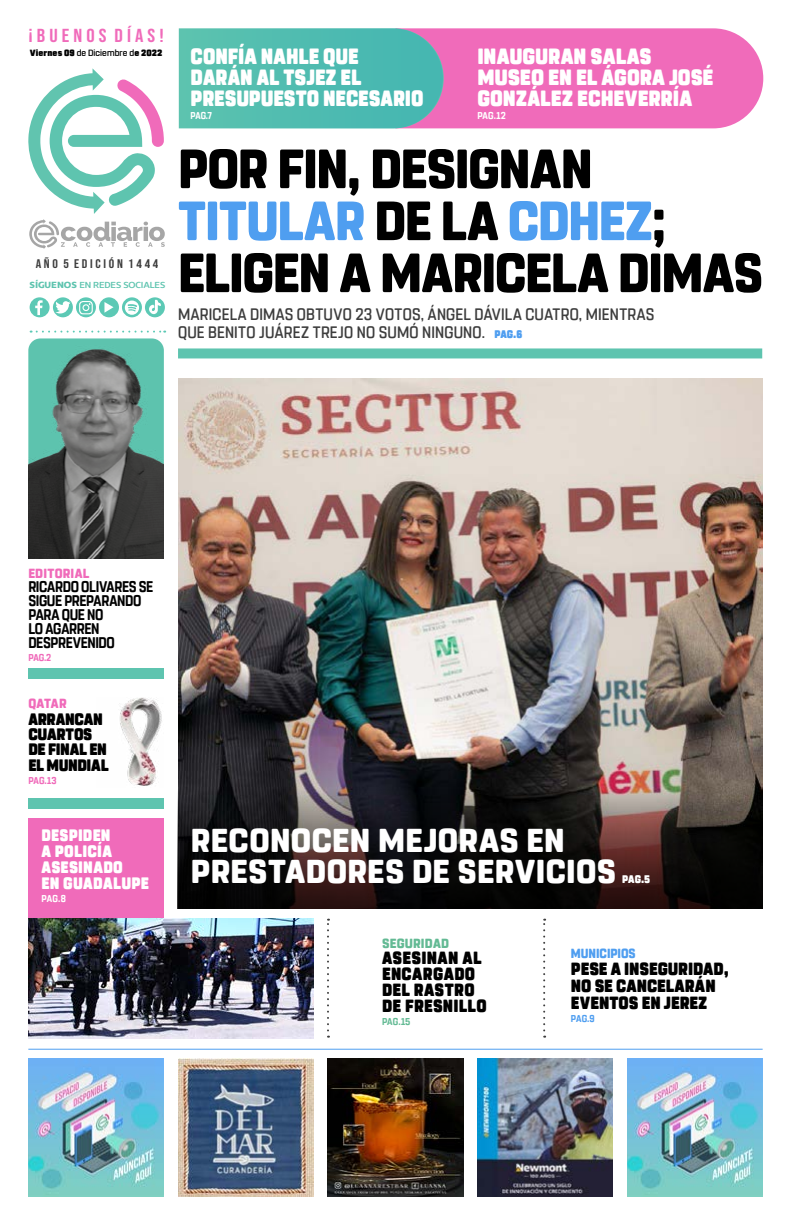
<style>
.page{position:relative;width:791px;height:1225px;background:#fff}
.page>*{position:absolute;margin:0;border:0;box-sizing:border-box;transform-origin:0 0}
.t1{font:800 55px/52px "Rohn Rounded";letter-spacing:-.02em;color:#000;scale:.92 1}
.t2{font:800 33px/30px "Rohn Rounded";letter-spacing:.01em;color:#fff}
.t3{font:900 22px/21px "Rohn Rounded";color:#fff;scale:.91 1}
.t4{font:900 22px/21px "Rohn Rounded";color:#fff;scale:.88 1}
.t5{font:18.8px "Bebas Neue";color:#f06bba;scale:1.1 1}
.t6{font:900 17.6px/16px "Rohn Rounded";letter-spacing:.01em;color:#000;scale:.91 1}
.t7{font:500 16.5px/18px "Rohn Rounded";letter-spacing:.015em;color:#3d3d3d;scale:.91 1}
.t8{font:900 16.5px/16px "Rohn Rounded";letter-spacing:.015em;color:#fff;scale:.9 1}
.t9{font:900 16.5px/15.3px "Rohn Rounded";letter-spacing:-.02em;color:#000;scale:.91 1}
.t10{font:700 15.4px/14px "Rohn Rounded";letter-spacing:-.02em;color:#000;scale:.87 1}
.t11{font:800 13.2px "Rohn Rounded";letter-spacing:.02em;color:#f06bba;scale:.95 1}
.t12{font:800 13.2px "Rohn Rounded";letter-spacing:-.005em;color:#4f9ef0;scale:.91 1}
.t13{font:800 13.2px "Rohn Rounded";letter-spacing:.015em;color:#63ba94;scale:.95 1}
.t14{font:12.5px "Bebas Neue";color:#3d3d3d;scale:1.1 1}
.t15{font:900 11px "Rohn Rounded";color:#fff;scale:.91 1}
.t16{font:700 9.9px "Rohn Rounded";letter-spacing:.01em;color:#fff;scale:.91 1}
.t17{font:700 9.9px "Rohn Rounded";letter-spacing:-.01em;color:#f06bba;scale:.91 1}
.t18{font:700 9.9px "Rohn Rounded";color:#63ba94;scale:.91 1}
.t19{font:700 9.9px "Rohn Rounded";letter-spacing:.01em;color:#fff;scale:.88 1}
.t20{font:700 9.9px "Rohn Rounded";color:#4f9ef0;scale:.91 1}
.t21{font:9.6px "Concord";letter-spacing:-.01em;color:#5ec4af}
.t22{font:900 9px "Rohn Rounded";letter-spacing:.01em;color:#000}
.s1{font-weight:500}
.s2{font-weight:700}
.s3{color:#4f9ef0}
.s4{font-weight:900;font-size:11px;color:#4f9ef0}
</style>
<div class="page">
<hr style="left:28px;top:1048px;width:735px;height:1px;background:#4f9ef0">
<svg style="left:31px;top:330px;width:134px;height:2px"></svg>
<svg style="left:543px;top:918px;width:2px;height:119px"></svg>
<svg style="left:327px;top:918px;width:2px;height:119px"></svg>
<img style="left:28px;top:338px;width:136px;height:220px">
<img style="left:28px;top:1058px;width:136px;height:138px">
<img style="left:627px;top:1058px;width:136px;height:138px">
<img style="left:477px;top:1058px;width:136px;height:138px">
<img style="left:328px;top:1058px;width:135px;height:138px">
<img style="left:178px;top:1058px;width:136px;height:138px">
<svg style="left:28px;top:68px;width:137px;height:181px"></svg>
<div style="left:30px;top:297px;width:20px;height:20px;background:#5cc9b5;border-radius:50%"></div>
<svg style="left:35px;top:300px;width:8px;height:15px"></svg>
<svg style="left:53px;top:297px;width:20px;height:20px"></svg>
<svg style="left:55px;top:301px;width:15px;height:12px"></svg>
<svg style="left:76px;top:297px;width:20px;height:20px"></svg>
<svg style="left:79px;top:301px;width:14px;height:13px"></svg>
<div style="left:99px;top:297px;width:20px;height:20px;background:#5cc9b5;border-radius:50%"></div>
<svg style="left:122px;top:297px;width:20px;height:20px"></svg>
<svg style="left:145px;top:297px;width:20px;height:20px"></svg>
<svg style="left:104px;top:302px;width:10px;height:11px"></svg>
<svg style="left:125px;top:300px;width:14px;height:15px"></svg>
<svg style="left:149px;top:300px;width:12px;height:14px"></svg>
<svg style="left:178px;top:28px;width:585px;height:100px;background:#ab91b7"></svg>
<div style="left:28px;top:798px;width:136px;height:10px;background:#5ec4af"></div>
<div style="left:28px;top:668px;width:136px;height:10px;background:#5ec4af"></div>
<div style="left:28px;top:818px;width:136px;height:220px;background:#f06bba"></div>
<img style="left:28px;top:918px;width:286px;height:120px">
<div style="left:178px;top:348px;width:584px;height:10px;background:#5ec4af"></div>
<img style="left:178px;top:378px;width:585px;height:410px">
<svg style="left:177px;top:788px;width:586px;height:120px;background:#241c1c"></svg>
<img style="left:119px;top:697px;width:43px;height:89px">
<p class="t5" style="left:28px;top:25px;width:125px">¡ B U E N O S D Í A S !</p>
<p class="t22" style="left:30px;top:47px;width:134px">Viernes 09 <span class="s1">de Diciembre d</span>e 2022</p>
<p class="t14" style="left:36px;top:256px;width:113px">A Ñ O 5 E D I C I Ó N 1 4 4 4</p>
<p class="t21" style="left:30px;top:279px;width:137px"><span class="s2">SÍGUENOS</span> EN REDES SOCIALES</p>
<h3 class="t4" style="left:191px;top:46px;width:266px">CONFÍA NAHLE QUE<br>DARÁN AL TSJEZ EL<br>PRESUPUESTO NECESARIO</h3>
<p class="t19" style="left:191px;top:110px;width:26px">PAG.7</p>
<h3 class="t3" style="left:477px;top:46px;width:261px">INAUGURAN SALAS<br>MUSEO EN EL ÁGORA JOSÉ<br>GONZÁLEZ ECHEVERRÍA</h3>
<p class="t16" style="left:477px;top:110px;width:33px">PAG.12</p>
<h1 class="t1" style="left:178px;top:143px;width:637px">POR FIN, DESIGNAN<br><span class="s3">TITULAR</span> DE LA <span class="s3">CDHEZ</span>;<br>ELIGEN A MARICELA DIMAS</h1>
<p class="t7" style="left:178px;top:306px;width:525px">MARICELA DIMAS OBTUVO 23 VOTOS, ÁNGEL DÁVILA CUATRO, MIENTRAS<br>QUE BENITO JUÁREZ TREJO NO SUMÓ NINGUNO. <span class="s4">PAG.6</span></p>
<p class="t11" style="left:28px;top:566px;width:66px">EDITORIAL</p>
<p class="t10" style="left:28px;top:580px;width:145px">RICARDO OLIVARES SE<br>SIGUE PREPARANDO<br>PARA QUE NO<br>LO AGARREN<br>DESPREVENIDO</p>
<p class="t17" style="left:28px;top:652px;width:27px">PAG.2</p>
<p class="t11" style="left:28px;top:696px;width:42px">QATAR</p>
<p class="t9" style="left:28px;top:712px;width:90px">ARRANCAN<br>CUARTOS<br>DE FINAL EN<br>EL MUNDIAL</p>
<p class="t17" style="left:28px;top:775px;width:33px">PAG.13</p>
<p class="t8" style="left:41px;top:827px;width:121px">DESPIDEN<br>A POLICÍA<br>ASESINADO<br>EN GUADALUPE</p>
<p class="t16" style="left:41px;top:892px;width:28px">PAG.8</p>
<h2 class="t2" style="left:191px;top:826px;width:427px">RECONOCEN MEJORAS EN<br>PRESTADORES DE SERVICIOS</h2>
<p class="t15" style="left:622px;top:872px;width:32px">PAG.5</p>
<p class="t13" style="left:382px;top:936px;width:72px">SEGURIDAD</p>
<p class="t6" style="left:382px;top:950px;width:117px">ASESINAN AL<br>ENCARGADO<br>DEL RASTRO<br>DE FRESNILLO</p>
<p class="t18" style="left:382px;top:1016px;width:33px">PAG.15</p>
<p class="t12" style="left:571px;top:946px;width:73px">MUNICIPIOS</p>
<p class="t6" style="left:571px;top:961px;width:175px;line-height:17px">PESE A INSEGURIDAD,<br>NO SE CANCELARÁN<br>EVENTOS EN JEREZ</p>
<p class="t20" style="left:571px;top:1013px;width:28px">PAG.9</p>
</div>
